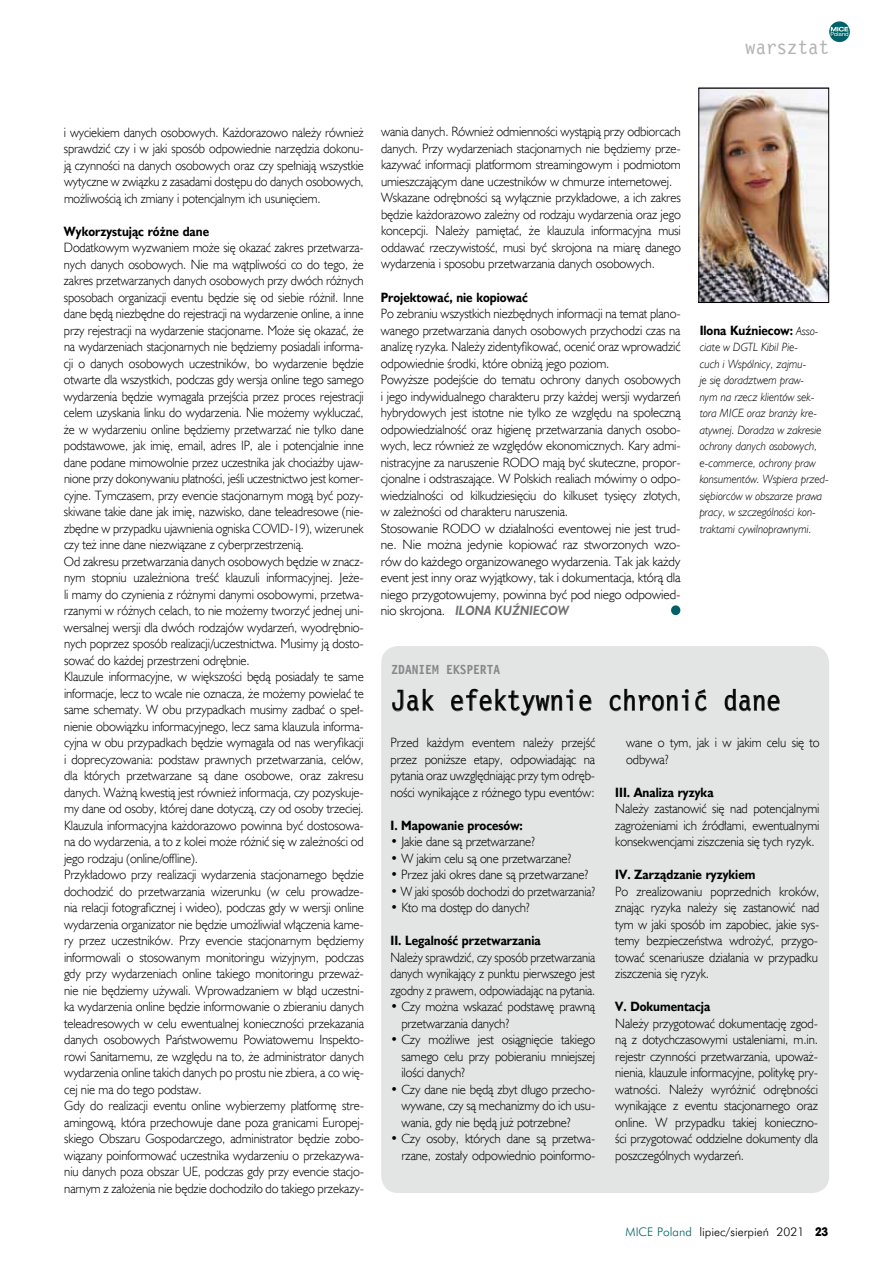
<style>
.page{position:relative;width:893px;height:1263px;background:#fff}
.page>*{position:absolute;margin:0;border:0;box-sizing:border-box;transform-origin:0 0}
.t1{font:30px "Lettr Goth 12 EU";color:#000;scale:.95 1}
.t2{font:21px "Lettr Goth 12 EU";color:#b1b3b4}
.t3{font:13.5px/16.5px "Humanst 521 Lt EU";letter-spacing:-.01em;color:#000;text-align:justify;scale:.93 1}
.t4{font:13.5px/16.5px "Humanst 521 Lt EU";letter-spacing:-.01em;color:#000;text-align:justify;scale:.95 1}
.t5{font:700 13.5px "Humanst 521 EU";color:#000;scale:.9 1}
.t6{font:13.5px/16.5px "Humanst 521 Lt EU";letter-spacing:-.01em;color:#000;text-align:justify;scale:.92 1}
.t7{font:italic 700 13.5px "Humanst 521 EU";color:#707172;scale:.9 1}
.t8{font:700 13.5px "Lettr Goth 12 EU";color:#87888a}
.t9{font:italic 12px/16.5px "Humanst 521 Lt EU";color:#000;scale:.96 1}
.t10{font:300 12px "Futura PL";color:#000}
.s1{font-family:"Humanst 521 Lt EU";font-weight:400;font-style:normal;color:#000}
.s2{font-family:"Humanst 521 Lt EU";font-weight:400;font-style:italic;font-size:12px}
.s3{color:#006168}
.s4{font-family:"VAG Rounded EU";font-weight:400}
</style>
<div class="page">
<svg style="left:829px;top:21px;width:21px;height:21px"></svg>
<svg style="left:831px;top:27px;width:17px;height:9px"></svg>
<div style="left:381px;top:646px;width:448px;height:547px;background:#e3e4e4;border-radius:17px"></div>
<svg style="left:392px;top:689px;width:42px;height:23px"></svg>
<svg style="left:451px;top:688px;width:141px;height:28px"></svg>
<svg style="left:609px;top:689px;width:80px;height:22px"></svg>
<svg style="left:695px;top:689px;width:12px;height:22px"></svg>
<svg style="left:724px;top:689px;width:56px;height:23px"></svg>
<img style="left:701px;top:90px;width:126px;height:211px">
<div style="left:699px;top:88px;width:130px;height:215px;border:1px solid #000"></div>
<svg style="left:671px;top:605px;width:9px;height:10px"></svg>
<h2 class="t2" style="left:745px;top:36px;width:85px">warsztat</h2>
<p class="t3" style="left:64px;top:123px;width:324px">i wyciekiem danych osobowych. Każdorazowo należy również sprawdzić czy i w jaki sposób odpowiednie narzędzia dokonu&shy;ją czynności na danych osobowych oraz czy spełniają wszystkie wytyczne w związku z zasadami dostępu do danych osobowych, możliwością ich zmiany i potencjalnym ich usunięciem.</p>
<p class="t5" style="left:64px;top:222px;width:163px">Wykorzystując różne dane</p>
<p class="t3" style="left:64px;top:239px;width:324px;text-align:left">Dodatkowym wyzwaniem może się okazać zakres przetwarza&shy;nych danych osobowych. Nie ma wątpliwości co do tego, że zakres przetwarzanych danych osobowych przy dwóch różnych sposobach organizacji eventu będzie się od siebie różnił. Inne dane będą niezbędne do rejestracji na wydarzenie online, a inne przy rejestracji na wydarzenie stacjonarne. Może się okazać, że na wydarzeniach stacjonarnych nie będziemy posiadali informa&shy;cji o danych osobowych uczestników, bo wydarzenie będzie otwarte dla wszystkich, podczas gdy wersja online tego samego wydarzenia będzie wymagała przejścia przez proces rejestracji celem uzyskania linku do wydarzenia. Nie możemy wykluczać, że w wydarzeniu online będziemy przetwarzać nie tylko dane podstawowe, jak imię, email, adres IP, ale i potencjalnie inne dane podane mimowolnie przez uczestnika jak chociażby ujaw&shy;nione przy dokonywaniu płatności, jeśli uczestnictwo jest komer&shy;cyjne. Tymczasem, przy evencie stacjonarnym mogą być pozy&shy;skiwane takie dane jak imię, nazwisko, dane teleadresowe (nie&shy;zbędne w przypadku ujawnienia ogniska COVID-19), wizerunek czy też inne dane niezwiązane z cyberprzestrzenią.<br>Od zakresu przetwarzania danych osobowych będzie w znacz&shy;nym stopniu uzależniona treść klauzuli informacyjnej. Jeże&shy;li mamy do czynienia z różnymi danymi osobowymi, przetwa&shy;rzanymi w różnych celach, to nie możemy tworzyć jednej uni&shy;wersalnej wersji dla dwóch rodzajów wydarzeń, wyodrębnio&shy;nych poprzez sposób realizacji/uczestnictwa. Musimy ją dosto&shy;sować do każdej przestrzeni odrębnie.<br>Klauzule informacyjne, w większości będą posiadały te same informacje, lecz to wcale nie oznacza, że możemy powielać te same schematy. W obu przypadkach musimy zadbać o speł&shy;nienie obowiązku informacyjnego, lecz sama klauzula informa&shy;cyjna w obu przypadkach będzie wymagała od nas weryfikacji i doprecyzowania: podstaw prawnych przetwarzania, celów, dla których przetwarzane są dane osobowe, oraz zakresu danych. Ważną kwestią jest również informacja, czy pozyskuje&shy;my dane od osoby, której dane dotyczą, czy od osoby trzeciej.<br>Klauzula informacyjna każdorazowo powinna być dostosowa&shy;na do wydarzenia, a to z kolei może różnić się w zależności od jego rodzaju (online/offline).<br>Przykładowo przy realizacji wydarzenia stacjonarnego będzie dochodzić do przetwarzania wizerunku (w celu prowadze&shy;nia relacji fotograficznej i wideo), podczas gdy w wersji online wydarzenia organizator nie będzie umożliwiał włączenia kame&shy;ry przez uczestników. Przy evencie stacjonarnym będziemy informowali o stosowanym monitoringu wizyjnym, podczas gdy przy wydarzeniach online takiego monitoringu przeważ&shy;nie nie będziemy używali. Wprowadzaniem w błąd uczestni&shy;ka wydarzenia online będzie informowanie o zbieraniu danych teleadresowych w celu ewentualnej konieczności przekazania danych osobowych Państwowemu Powiatowemu Inspekto&shy;rowi Sanitarnemu, ze względu na to, że administrator danych wydarzenia online takich danych po prostu nie zbiera, a co wię&shy;cej nie ma do tego podstaw.<br>Gdy do realizacji eventu online wybierzemy platformę stre&shy;amingową, która przechowuje dane poza granicami Europej&shy;skiego Obszaru Gospodarczego, administrator będzie zobo&shy;wiązany poinformować uczestnika wydarzeniu o przekazywa&shy;niu danych poza obszar UE, podczas gdy przy evencie stacjo&shy;narnym z założenia nie będzie dochodziło do takiego przekazy-</p>
<p class="t4" style="left:381px;top:123px;width:317px;text-align:left">wania danych. Również odmienności wystąpią przy odbiorcach danych. Przy wydarzeniach stacjonarnych nie będziemy prze&shy;kazywać informacji platformom streamingowym i podmiotom umieszczającym dane uczestników w chmurze internetowej.<br>Wskazane odrębności są wyłącznie przykładowe, a ich zakres będzie każdorazowo zależny od rodzaju wydarzenia oraz jego koncepcji. Należy pamiętać, że klauzula informacyjna musi oddawać rzeczywistość, musi być skrojona na miarę danego wydarzenia i sposobu przetwarzania danych osobowych.</p>
<p class="t5" style="left:381px;top:288px;width:165px">Projektować, nie kopiować</p>
<p class="t4" style="left:381px;top:305px;width:317px;text-align:left">Po zebraniu wszystkich niezbędnych informacji na temat plano&shy;wanego przetwarzania danych osobowych przychodzi czas na analizę ryzyka. Należy zidentyfikować, ocenić oraz wprowadzić odpowiednie środki, które obniżą jego poziom.<br>Powyższe podejście do tematu ochrony danych osobowych i jego indywidualnego charakteru przy każdej wersji wydarzeń hybrydowych jest istotne nie tylko ze względu na społeczną odpowiedzialność oraz higienę przetwarzania danych osobo&shy;wych, lecz również ze względów ekonomicznych. Kary admi&shy;nistracyjne za naruszenie RODO mają być skuteczne, propor&shy;cjonalne i odstraszające. W Polskich realiach mówimy o odpo&shy;wiedzialności od kilkudziesięciu do kilkuset tysięcy złotych, w zależności od charakteru naruszenia.<br>Stosowanie RODO w działalności eventowej nie jest trud&shy;ne. Nie można jedynie kopiować raz stworzonych wzo&shy;rów do każdego organizowanego wydarzenia. Tak jak każdy event jest inny oraz wyjątkowy, tak i dokumentacja, którą dla niego przygotowujemy, powinna być pod niego odpowied-</p>
<p class="t7" style="left:381px;top:602px;width:211px"><span class="s1">nio skrojona.</span> ILONA KUŹNIECOW</p>
<p class="t5" style="left:700px;top:321px;width:134px">Ilona Kuźniecow: <span class="s2">Asso-</span></p>
<p class="t9" style="left:700px;top:339px;width:136px">ciate w DGTL Kibil Pie-<br>cuch i Wspólnicy, zajmu-<br>je się doradztwem praw-<br>nym na rzecz klientów sek&shy;tora MICE oraz branży kre&shy;atywnej. Doradza w zakresie ochrony danych osobowych, e-commerce, ochrony praw konsumentów. Wspiera przed&shy;siębiorców w obszarze prawa pracy, w szczególności kon&shy;traktami cywilnoprawnymi.</p>
<p class="t8" style="left:392px;top:662px;width:110px">ZDANIEM EKSPERTA</p>
<h1 class="t1" style="left:392px;top:683px;width:411px">Jak efektywnie chronić dane</h1>
<p class="t4" style="left:390px;top:734px;width:217px">Przed każdym eventem należy przejść przez poniższe etapy, odpowiadając na pytania oraz uwzględniając przy tym odręb&shy;ności wynikające z różnego typu eventów:</p>
<p class="t5" style="left:390px;top:816px;width:149px">I. Mapowanie procesów:</p>
<p class="t4" style="left:390px;top:833px;width:154px">• Jakie dane są przetwarzane?</p>
<p class="t4" style="left:390px;top:849px;width:192px">• W jakim celu są one przetwarzane?</p>
<p class="t4" style="left:390px;top:866px;width:210px">• Przez jaki okres dane są przetwarzane?</p>
<p class="t4" style="left:390px;top:882px;width:217px">• W jaki sposób dochodzi do przetwarzania?</p>
<p class="t4" style="left:390px;top:899px;width:148px">• Kto ma dostęp do danych?</p>
<p class="t5" style="left:390px;top:932px;width:168px">II . Legalność przetwarzania</p>
<p class="t6" style="left:390px;top:948px;width:224px">Należy sprawdzić, czy sposób przetwarzania danych wynikający z punktu pierwszego jest zgodny z prawem, odpowiadając na pytania.</p>
<p class="t4" style="left:401px;top:998px;width:206px;text-indent:-11px">• Czy można wskazać podstawę prawną przetwarzania danych?</p>
<p class="t4" style="left:401px;top:1031px;width:206px;text-indent:-11px">• Czy możliwe jest osiągnięcie takiego samego celu przy pobieraniu mniejszej ilości danych?</p>
<p class="t4" style="left:401px;top:1080px;width:206px;text-indent:-11px">• Czy dane nie będą zbyt długo przecho&shy;wywane, czy są mechanizmy do ich usu&shy;wania, gdy nie będą już potrzebne?</p>
<p class="t4" style="left:391px;top:1130px;width:217px;text-align:right">• Czy osoby, których dane są przetwa&shy;rzane, zostały odpowiednio poinformo-</p>
<p class="t4" style="left:626px;top:734px;width:205px">wane o tym, jak i w jakim celu się to odbywa?</p>
<p class="t5" style="left:615px;top:783px;width:111px">III . Analiza ryzyka</p>
<p class="t4" style="left:615px;top:800px;width:217px">Należy zastanowić się nad potencjalnymi zagrożeniami ich źródłami, ewentualnymi konsekwencjami ziszczenia się tych ryzyk.</p>
<p class="t5" style="left:615px;top:866px;width:157px">IV. Zarządzanie ryzykiem</p>
<p class="t4" style="left:615px;top:882px;width:217px">Po zrealizowaniu poprzednich kroków, znając ryzyka należy się zastanowić nad tym w jaki sposób im zapobiec, jakie sys&shy;temy bezpieczeństwa wdrożyć, przygo&shy;tować scenariusze działania w przypadku ziszczenia się ryzyk.</p>
<p class="t5" style="left:615px;top:998px;width:107px">V. Dokumentacja</p>
<p class="t4" style="left:615px;top:1014px;width:215px">Należy przygotować dokumentację zgod&shy;ną z dotychczasowymi ustaleniami, m.in. rejestr czynności przetwarzania, upoważ&shy;nienia, klauzule informacyjne, politykę pry&shy;watności. Należy wyróżnić odrębności wynikające z eventu stacjonarnego oraz online. W przypadku takiej konieczno&shy;ści przygotować oddzielne dokumenty dla poszczególnych wydarzeń.</p>
<p class="t10" style="left:626px;top:1224px;width:204px"><span class="s3">MICE Poland</span> lipiec/sierpieƒ 2021 <span class="s4">23</span></p>
</div>
